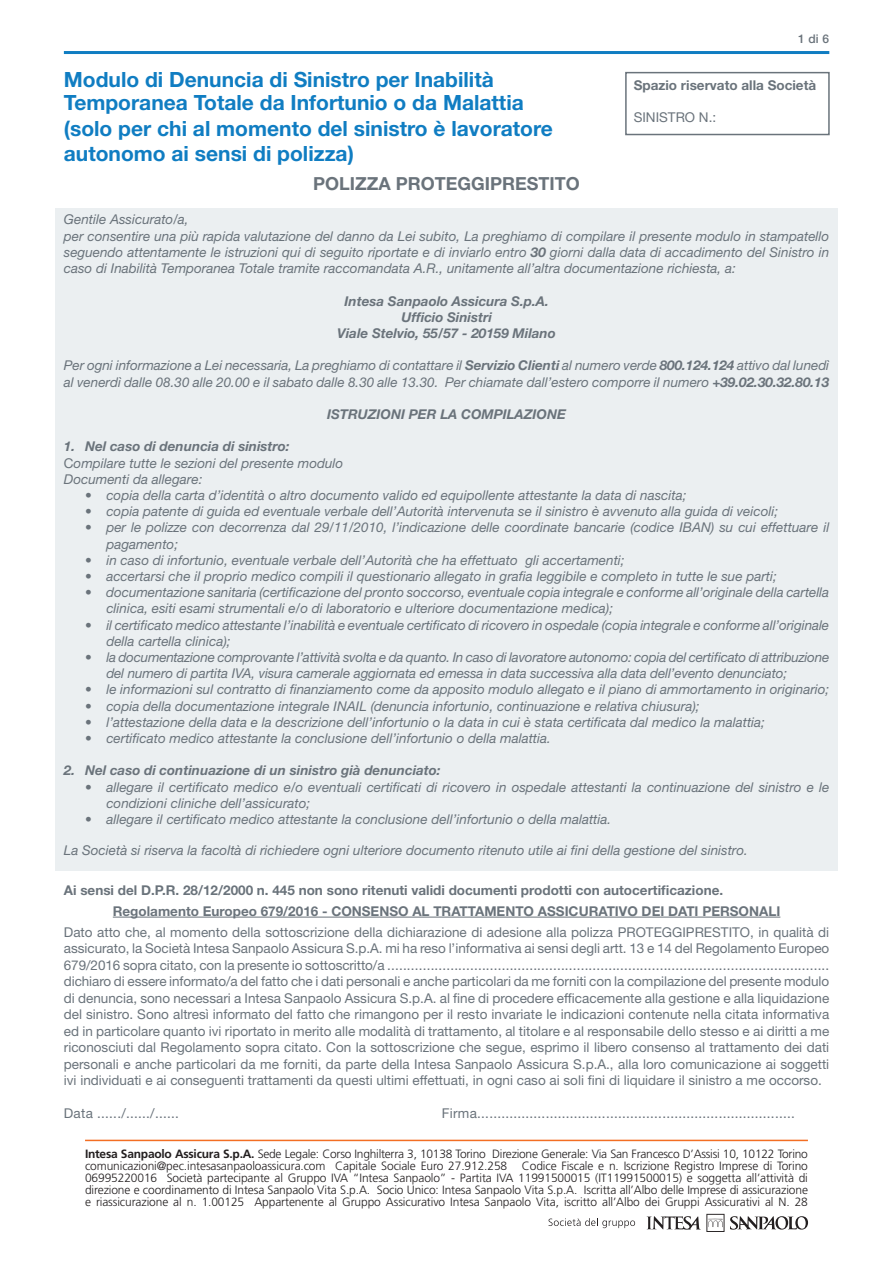
<style>
.page{position:relative;width:893px;height:1263px;background:#fff}
.page>*{position:absolute;margin:0;border:0;box-sizing:border-box;transform-origin:0 0}
.t1{font:700 21px/24.6px "Helvetica Neue LT Std";color:#107dc2}
.t2{font:700 18px "Helvetica Neue LT Std";color:#6a737b}
.t3{font:italic 13.5px/16.2px "Helvetica Neue LT Std";color:#6a737b}
.t4{font:13.5px/16.5px "Helvetica Neue LT Std";color:#6a737b;text-align:justify}
.t5{font:700 13.5px/20.7px "Helvetica Neue LT Std";color:#6a737b}
.t6{font:italic 700 13.5px/16.2px "Helvetica Neue LT Std";color:#6a737b;text-align:center}
.t7{font:300 12px/12.1px "Frutiger LT Std";letter-spacing:-.01em;color:#231f20;text-align:justify}
.t8{font:500 12px "Helvetica Neue LT Std";color:#6a737b}
.s1{font-weight:700}
.s2{font-style:normal}
</style>
<div class="page">
<div style="left:55px;top:208px;width:783px;height:662px;background:#ebeff1"></div>
<div style="left:625px;top:72px;width:205px;height:63px;border:2px solid #6a737b"></div>
<hr style="left:113px;top:917px;width:667px;height:1px;background:#6a737b">
<hr style="left:64px;top:51px;width:765px;height:3px;background:#107dc2">
<hr style="left:85px;top:1140px;width:723px;height:1px;background:#f36e23">
<svg style="left:730px;top:1216px;width:78px;height:13px"></svg>
<svg style="left:647px;top:1214px;width:77px;height:18px"></svg>
<svg style="left:549px;top:1218px;width:86px;height:10px"></svg>
<h1 class="t1" style="left:64px;top:67px;width:491px">Modulo di Denuncia di Sinistro per Inabilità Temporanea Totale da Infortunio o da Malattia (solo per chi al momento del sinistro è lavoratore autonomo ai sensi di polizza)</h1>
<h2 class="t2" style="left:313px;top:173px;width:268px">POLIZZA PROTEGGIPRESTITO</h2>
<p class="t8" style="left:798px;top:31px;width:32px">1 di 6</p>
<p class="t5" style="left:634px;top:74px;width:184px">Spazio riservato alla Società</p>
<p class="t4" style="left:634px;top:109px;width:84px">SINISTRO N.:</p>
<p class="t3" style="left:64px;top:211px;width:767px">Gentile Assicurato/a,<br>per consentire una più rapida valutazione del danno da Lei subito, La preghiamo di compilare il presente modulo in stampatello seguendo attentamente le istruzioni qui di seguito riportate e di inviarlo entro <span class="s1">30</span> giorni dalla data di accadimento del Sinistro in caso di Inabilità Temporanea Totale tramite raccomandata A.R., unitamente all’altra documentazione richiesta, a:</p>
<p class="t6" style="left:337px;top:292px;width:220px">Intesa Sanpaolo Assicura S.p.A.<br>Ufficio Sinistri<br>Viale Stelvio, 55/57 - 20159 Milano</p>
<p class="t3" style="left:64px;top:357px;width:767px">Per ogni informazione a Lei necessaria, La preghiamo di contattare il <span class="s1">Servizio Clienti</span> al numero verde <span class="s1">800.124.124</span> attivo dal lunedì al venerdì dalle 08.30 alle 20.00 e il sabato dalle 8.30 alle 13.30. Per chiamate dall’estero comporre il numero <span class="s1">+39.02.30.32.80.13</span></p>
<p class="t6" style="left:327px;top:406px;width:241px">ISTRUZIONI PER LA COMPILAZIONE</p>
<p class="t3" style="left:64px;top:438px;width:281px"><span class="s1">1. Nel caso di denuncia di sinistro:<br></span><span class="s2">C</span>ompilare tutte le sezioni del presente modulo<br>Documenti da allegare:</p>
<p class="t3" style="left:85px;top:487px;width:603px">• copia della carta d’identità o altro documento valido ed equipollente attestante la data di nascita;</p>
<p class="t3" style="left:85px;top:503px;width:695px">• copia patente di guida ed eventuale verbale dell’Autorità intervenuta se il sinistro è avvenuto alla guida di veicoli;</p>
<p class="t3" style="left:106px;top:519px;width:724px;text-indent:-21px">• per le polizze con decorrenza dal 29/11/2010, l’indicazione delle coordinate bancarie (codice IBAN) su cui effettuare il pagamento;</p>
<p class="t3" style="left:85px;top:552px;width:541px">• in caso di infortunio, eventuale verbale dell’Autorità che ha effettuato gli accertamenti;</p>
<p class="t3" style="left:85px;top:568px;width:693px">• accertarsi che il proprio medico compili il questionario allegato in grafia leggibile e completo in tutte le sue parti;</p>
<p class="t3" style="left:106px;top:584px;width:724px;text-indent:-21px">• documentazione sanitaria (certificazione del pronto soccorso, eventuale copia integrale e conforme all’originale della cartella clinica, esiti esami strumentali e/o di laboratorio e ulteriore documentazione medica);</p>
<p class="t3" style="left:106px;top:616px;width:724px;text-indent:-21px">• il certificato medico attestante l’inabilità e eventuale certificato di ricovero in ospedale (copia integrale e conforme all’originale della cartella clinica);</p>
<p class="t3" style="left:106px;top:649px;width:724px;text-indent:-21px">• la documentazione comprovante l’attività svolta e da quanto. In caso di lavoratore autonomo: copia del certificato di attribuzione del numero di partita IVA, visura camerale aggiornata ed emessa in data successiva alla data dell’evento denunciato;</p>
<p class="t3" style="left:85px;top:681px;width:746px">• le informazioni sul contratto di finanziamento come da apposito modulo allegato e il piano di ammortamento in originario;</p>
<p class="t3" style="left:85px;top:697px;width:616px">• copia della documentazione integrale INAIL (denuncia infortunio, continuazione e relativa chiusura);</p>
<p class="t3" style="left:85px;top:714px;width:681px">• l’attestazione della data e la descrizione dell’infortunio o la data in cui è stata certificata dal medico la malattia;</p>
<p class="t3" style="left:85px;top:730px;width:467px">• certificato medico attestante la conclusione dell’infortunio o della malattia.</p>
<p class="t6" style="left:64px;top:762px;width:378px">2. Nel caso di continuazione di un sinistro già denunciato:</p>
<p class="t3" style="left:106px;top:778px;width:724px;text-indent:-21px">• allegare il certificato medico e/o eventuali certificati di ricovero in ospedale attestanti la continuazione del sinistro e le condizioni cliniche dell’assicurato;</p>
<p class="t3" style="left:85px;top:811px;width:528px">• allegare il certificato medico attestante la conclusione dell’infortunio o della malattia.</p>
<p class="t3" style="left:64px;top:842px;width:685px">La Società si riserva la facoltà di richiedere ogni ulteriore documento ritenuto utile ai fini della gestione del sinistro.</p>
<p class="t5" style="left:113px;top:879px;width:669px;text-indent:-49px">Ai sensi del D.P.R. 28/12/2000 n. 445 non sono ritenuti validi documenti prodotti con autocertificazione.<br>Regolamento Europeo 679/2016 - CONSENSO AL TRATTAMENTO ASSICURATIVO DEI DATI PERSONALI</p>
<p class="t4" style="left:64px;top:923px;width:767px">Dato atto che, al momento della sottoscrizione della dichiarazione di adesione alla polizza PROTEGGIPRESTITO, in qualità di assicurato, la Società Intesa Sanpaolo Assicura S.p.A. mi ha reso l’informativa ai sensi degli artt. 13 e 14 del Regolamento Europeo 679/2016 sopra citato, con la presente io sottoscritto/a ................................................................................................................ dichiaro di essere informato/a del fatto che i dati personali e anche particolari da me forniti con la compilazione del presente modulo di denuncia, sono necessari a Intesa Sanpaolo Assicura S.p.A. al fine di procedere efficacemente alla gestione e alla liquidazione del sinistro. Sono altresì informato del fatto che rimangono per il resto invariate le indicazioni contenute nella citata informativa ed in particolare quanto ivi riportato in merito alle modalità di trattamento, al titolare e al responsabile dello stesso e ai diritti a me riconosciuti dal Regolamento sopra citato. Con la sottoscrizione che segue, esprimo il libero consenso al trattamento dei dati personali e anche particolari da me forniti, da parte della Intesa Sanpaolo Assicura S.p.A., alla loro comunicazione ai soggetti ivi individuati e ai conseguenti trattamenti da questi ultimi effettuati, in ogni caso ai soli fini di liquidare il sinistro a me occorso.</p>
<p class="t4" style="left:64px;top:1105px;width:117px">Data ....../....../......</p>
<p class="t4" style="left:442px;top:1105px;width:354px">Firma...............................................................................</p>
<p class="t7" style="left:85px;top:1148px;width:724px"><span class="s1">Intesa Sanpaolo Assicura S.p.A.</span> Sede Legale: Corso Inghilterra 3, 10138 Torino Direzione Generale: Via San Francesco D’Assisi 10, 10122 Torino comunicazioni@pec.intesasanpaoloassicura.com Capitale Sociale Euro 27.912.258 Codice Fiscale e n. Iscrizione Registro Imprese di Torino 06995220016 Società partecipante al Gruppo IVA “Intesa Sanpaolo” - Partita IVA 11991500015 (IT11991500015) e soggetta all’attività di direzione e coordinamento di Intesa Sanpaolo Vita S.p.A. Socio Unico: Intesa Sanpaolo Vita S.p.A. Iscritta all’Albo delle Imprese di assicurazione e riassicurazione al n. 1.00125 Appartenente al Gruppo Assicurativo Intesa Sanpaolo Vita, iscritto all’Albo dei Gruppi Assicurativi al N. 28</p>
</div>
